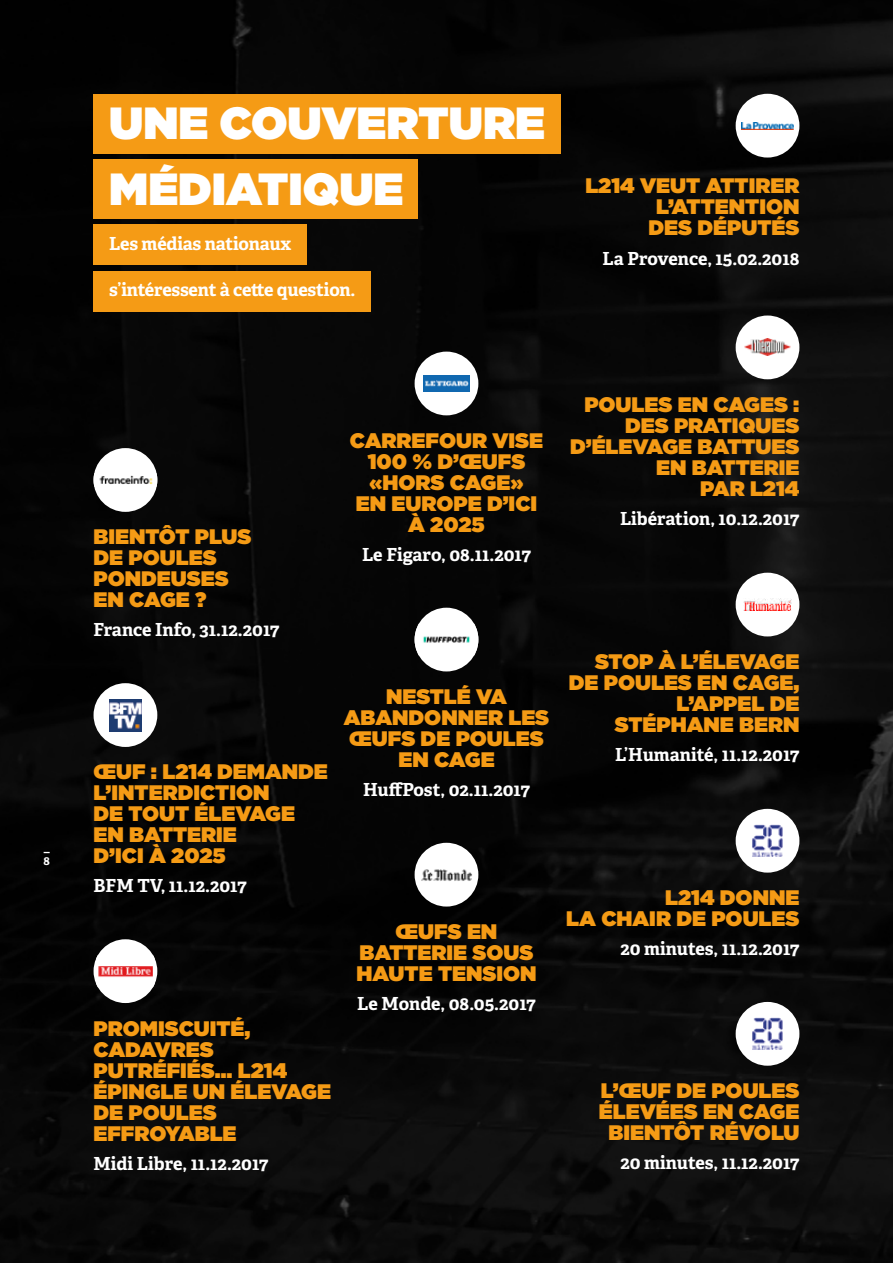
<style>
.page{position:relative;width:893px;height:1263px;background:#fff}
.page>*{position:absolute;margin:0;border:0;box-sizing:border-box;transform-origin:0 0}
.t1{font:900 45px/66px "Gotham";color:#fff}
.t2{font:900 21px/21px "Gotham";color:#f59b15;text-align:right}
.t3{font:700 18px "Adelle";letter-spacing:-.005em;color:#fff}
.t4{font:700 12px/14.4px "Adelle";color:#fff}
</style>
<div class="page">
<img style="left:0;top:0;width:893px;height:1263px">
<div style="left:94px;top:225px;width:213px;height:40px;background:#f59b15"></div>
<div style="left:94px;top:271px;width:277px;height:40px;background:#f59b15"></div>
<div style="left:94px;top:94px;width:467px;height:60px;background:#f59b15"></div>
<div style="left:94px;top:159px;width:324px;height:60px;background:#f59b15"></div>
<div style="left:736px;top:94px;width:63px;height:64px;background:#fff;border-radius:50%"></div>
<img style="left:741px;top:122px;width:52px;height:7px">
<div style="left:94px;top:448px;width:63px;height:64px;background:#fff;border-radius:50%"></div>
<img style="left:94px;top:473px;width:63px;height:14px">
<div style="left:415px;top:352px;width:63px;height:63px;background:#fff;border-radius:50%"></div>
<img style="left:424px;top:375px;width:45px;height:17px">
<div style="left:415px;top:608px;width:63px;height:63px;background:#fff;border-radius:50%"></div>
<img style="left:415px;top:624px;width:63px;height:31px">
<div style="left:415px;top:843px;width:63px;height:63px;background:#fff;border-radius:50%"></div>
<img style="left:421px;top:869px;width:51px;height:12px">
<div style="left:736px;top:315px;width:63px;height:64px;background:#fff;border-radius:50%"></div>
<img style="left:744px;top:339px;width:47px;height:17px">
<div style="left:94px;top:683px;width:63px;height:64px;background:#fff;border-radius:50%"></div>
<img style="left:109px;top:699px;width:32px;height:32px">
<div style="left:94px;top:939px;width:63px;height:64px;background:#fff;border-radius:50%"></div>
<img style="left:96px;top:955px;width:59px;height:32px">
<div style="left:736px;top:809px;width:63px;height:64px;background:#fff;border-radius:50%"></div>
<img style="left:752px;top:824px;width:31px;height:33px">
<div style="left:736px;top:1002px;width:63px;height:64px;background:#fff;border-radius:50%"></div>
<img style="left:752px;top:1017px;width:31px;height:33px">
<div style="left:736px;top:573px;width:63px;height:63px;background:#fff;border-radius:50%"></div>
<img style="left:743px;top:599px;width:49px;height:11px">
<p class="t4" style="left:44px;top:840px;width:8px">_<br>8</p>
<h1 class="t1" style="left:109px;top:89px;width:437px">UNE COUVERTURE<br>MÉDIATIQUE</h1>
<p class="t3" style="left:109px;top:232px;width:183px">Les médias nationaux</p>
<p class="t3" style="left:109px;top:278px;width:248px">s’intéressent à cette question.</p>
<p class="t2" style="left:585px;top:175px;width:216px">L214 VEUT ATTIRER<br>L’ATTENTION<br>DES DÉPUTÉS</p>
<p class="t3" style="left:603px;top:247px;width:198px">La Provence, 15.02.2018</p>
<p class="t2" style="left:94px;top:526px;width:159px;text-align:left">BIENTÔT PLUS<br>DE POULES<br>PONDEUSES<br>EN CAGE ?</p>
<p class="t3" style="left:94px;top:618px;width:187px">France Info, 31.12.2017</p>
<p class="t2" style="left:350px;top:430px;width:195px;text-align:center">CARREFOUR VISE<br>100 % D’ŒUFS «HORS CAGE»<br>EN EUROPE D’ICI<br>À 2025</p>
<p class="t3" style="left:362px;top:543px;width:170px">Le Figaro, 08.11.2017</p>
<p class="t2" style="left:94px;top:761px;width:236px;text-align:left">ŒUF : L214 DEMANDE<br>L’INTERDICTION<br>DE TOUT ÉLEVAGE<br>EN BATTERIE<br>D’ICI À 2025</p>
<p class="t3" style="left:94px;top:875px;width:155px">BFM TV, 11.12.2017</p>
<p class="t2" style="left:94px;top:1017px;width:239px;text-align:left">PROMISCUITÉ,<br>CADAVRES<br>PUTRÉFIÉS… L214<br>ÉPINGLE UN ÉLEVAGE<br>DE POULES<br>EFFROYABLE</p>
<p class="t3" style="left:94px;top:1152px;width:176px">Midi Libre, 11.12.2017</p>
<p class="t2" style="left:344px;top:686px;width:207px;text-align:center">NESTLÉ VA<br>ABANDONNER LES<br>ŒUFS DE POULES<br>EN CAGE</p>
<p class="t3" style="left:363px;top:778px;width:168px">HuffPost, 02.11.2017</p>
<p class="t2" style="left:356px;top:921px;width:182px;text-align:center">ŒUFS EN<br>BATTERIE SOUS<br>HAUTE TENSION</p>
<p class="t3" style="left:357px;top:992px;width:180px">Le Monde, 08.05.2017</p>
<p class="t2" style="left:570px;top:394px;width:231px">POULES EN CAGES :<br>DES PRATIQUES<br>D’ÉLEVAGE BATTUES<br>EN BATTERIE<br>PAR L214</p>
<p class="t3" style="left:620px;top:507px;width:181px">Libération, 10.12.2017</p>
<p class="t2" style="left:569px;top:651px;width:232px">STOP À L’ÉLEVAGE<br>DE POULES EN CAGE,<br>L’APPEL DE<br>STÉPHANE BERN</p>
<p class="t3" style="left:615px;top:743px;width:186px">L’Humanité, 11.12.2017</p>
<p class="t2" style="left:566px;top:887px;width:235px">L214 DONNE<br>LA CHAIR DE POULES</p>
<p class="t3" style="left:620px;top:937px;width:181px">20 minutes, 11.12.2017</p>
<p class="t2" style="left:599px;top:1080px;width:202px;text-align:center">L’ŒUF DE POULES<br>ÉLEVÉES EN CAGE<br>BIENTÔT RÉVOLU</p>
<p class="t3" style="left:620px;top:1151px;width:181px">20 minutes, 11.12.2017</p>
</div>
